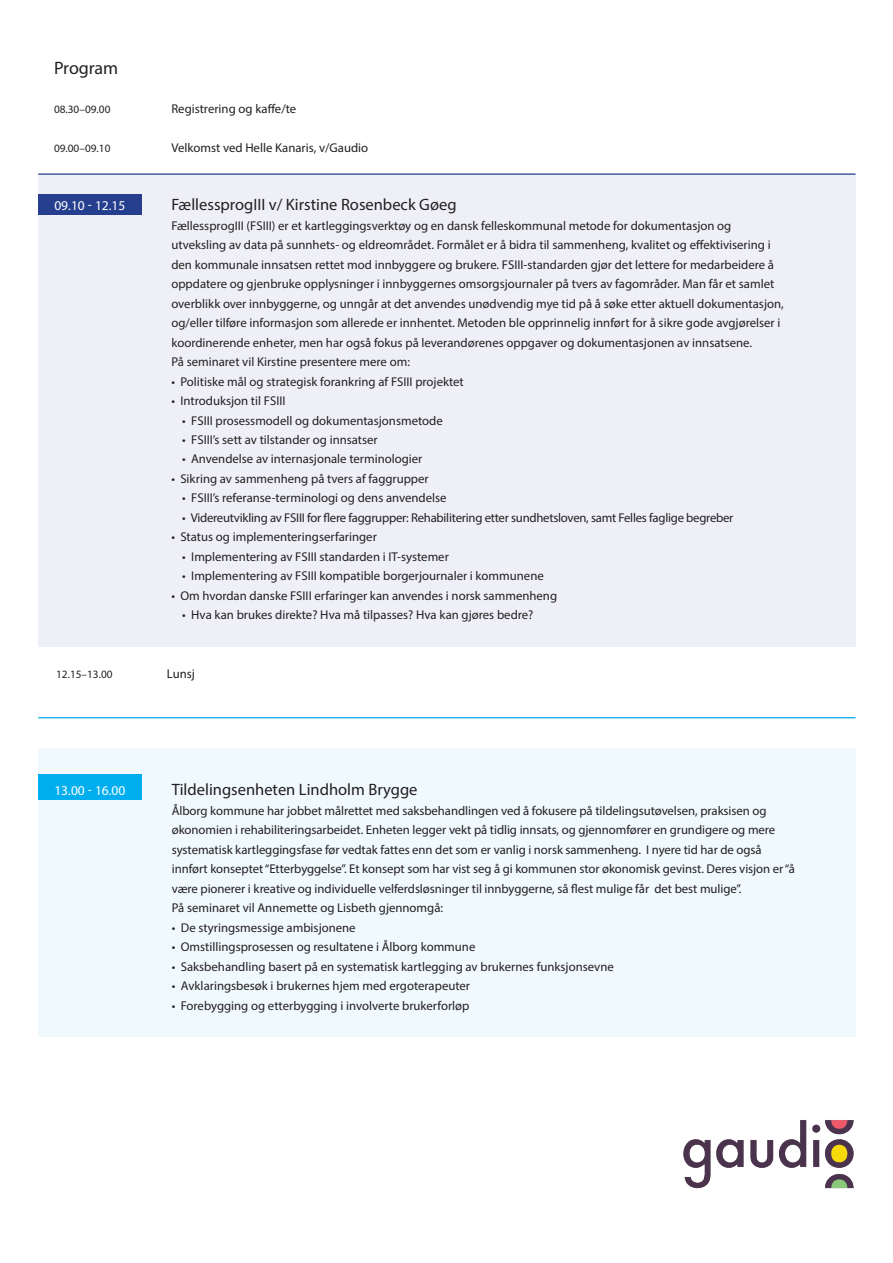
<style>
.page{position:relative;width:893px;height:1263px;background:#fff}
.page>*{position:absolute;margin:0;border:0;box-sizing:border-box;transform-origin:0 0}
.t1{font:18px "Myriad Pro";letter-spacing:-.005em;color:#231f20}
.t2{font:16.5px "Myriad Pro";color:#231f20}
.t3{font:13.5px "Myriad Pro";color:#fff}
.t4{font:12.75px/19.5px "Myriad Pro";color:#231f20}
.t5{font:12.75px "Myriad Pro";letter-spacing:-.02em;color:#231f20}
.t6{font:11.25px "Myriad Pro";color:#231f20}
</style>
<div class="page">
<div style="left:38px;top:175px;width:817px;height:472px;background:#eff0f7"></div>
<div style="left:38px;top:748px;width:817px;height:289px;background:#f0f9fd"></div>
<div style="left:38px;top:774px;width:104px;height:25px;background:#00aeef"></div>
<div style="left:38px;top:194px;width:104px;height:21px;background:#253f8e"></div>
<hr style="left:38px;top:173px;width:817px;height:2px;background:#253f8e">
<hr style="left:38px;top:717px;width:817px;height:1px;background:#00aeef">
<img style="left:683px;top:1120px;width:171px;height:69px">
<h1 class="t1" style="left:54px;top:56px;width:66px">Program</h1>
<p class="t6" style="left:54px;top:102px;width:58px">08.30–09.00</p>
<p class="t6" style="left:54px;top:141px;width:58px">09.00–09.10</p>
<p class="t3" style="left:54px;top:197px;width:73px">09.10 - 12.15</p>
<p class="t4" style="left:171px;top:98px;width:126px">Registrering og kaffe/te</p>
<p class="t4" style="left:171px;top:137px;width:198px">Velkomst ved Helle Kanaris, v/Gaudio</p>
<p class="t2" style="left:171px;top:194px;width:287px">FællessprogIII v/ Kirstine Rosenbeck Gøeg</p>
<p class="t4" style="left:171px;top:215px;width:614px">FællessprogIII (FSIII) er et kartleggingsverktøy og en dansk felleskommunal metode for dokumentasjon og utveksling av data på sunnhets- og eldreområdet. Formålet er å bidra til sammenheng, kvalitet og effektivisering i den kommunale innsatsen rettet mod innbyggere og brukere. FSIII-standarden gjør det lettere for medarbeidere å oppdatere og gjenbruke opplysninger i innbyggernes omsorgsjournaler på tvers av fagområder. Man får et samlet overblikk over innbyggerne, og unngår at det anvendes unødvendig mye tid på å søke etter aktuell dokumentasjon, og/eller tilføre informasjon som allerede er innhentet. Metoden ble opprinnelig innført for å sikre gode avgjørelser i koordinerende enheter, men har også fokus på leverandørenes oppgaver og dokumentasjonen av innsatsene.<br>På seminaret vil Kirstine presentere mere om:</p>
<p class="t4" style="left:171px;top:371px;width:294px">• Politiske mål og strategisk forankring af FSIII projektet</p>
<p class="t4" style="left:171px;top:391px;width:116px">• Introduksjon til FSIII</p>
<p class="t4" style="left:182px;top:410px;width:262px">• FSIII prosessmodell og dokumentasjonsmetode</p>
<p class="t4" style="left:182px;top:430px;width:197px">• FSIII’s sett av tilstander og innsatser</p>
<p class="t4" style="left:182px;top:449px;width:242px">• Anvendelse av internasjonale terminologier</p>
<p class="t4" style="left:171px;top:469px;width:259px">• Sikring av sammenheng på tvers af faggrupper</p>
<p class="t4" style="left:182px;top:488px;width:266px">• FSIII’s referanse-terminologi og dens anvendelse</p>
<p class="t5" style="left:182px;top:510px;width:553px">• Videreutvikling av FSIII for flere faggrupper: Rehabilitering etter sundhetsloven, samt Felles faglige begreber</p>
<p class="t4" style="left:171px;top:527px;width:207px">• Status og implementeringserfaringer</p>
<p class="t4" style="left:182px;top:547px;width:268px">• Implementering av FSIII standarden i IT-systemer</p>
<p class="t4" style="left:182px;top:566px;width:363px">• Implementering av FSIII kompatible borgerjournaler i kommunene</p>
<p class="t4" style="left:171px;top:586px;width:387px">• Om hvordan danske FSIII erfaringer kan anvendes i norsk sammenheng</p>
<p class="t4" style="left:182px;top:605px;width:353px">• Hva kan brukes direkte? Hva må tilpasses? Hva kan gjøres bedre?</p>
<p class="t6" style="left:56px;top:667px;width:58px">12.15–13.00</p>
<p class="t4" style="left:167px;top:664px;width:30px">Lunsj</p>
<p class="t3" style="left:54px;top:782px;width:73px">13.00 - 16.00</p>
<p class="t2" style="left:172px;top:779px;width:247px">Tildelingsenheten Lindholm Brygge</p>
<p class="t4" style="left:172px;top:800px;width:625px">Ålborg kommune har jobbet målrettet med saksbehandlingen ved å fokusere på tildelingsutøvelsen, praksisen og økonomien i rehabiliteringsarbeidet. Enheten legger vekt på tidlig innsats, og gjennomfører en grundigere og mere systematisk kartleggingsfase før vedtak fattes enn det som er vanlig i norsk sammenheng. I nyere tid har de også innført konseptet “Etterbyggelse”. Et konsept som har vist seg å gi kommunen stor økonomisk gevinst. Deres visjon er “å være pionerer i kreative og individuelle velferdsløsninger til innbyggerne, så flest mulige får det best mulige”.<br>På seminaret vil Annemette og Lisbeth gjennomgå:</p>
<p class="t4" style="left:172px;top:917px;width:185px">• De styringsmessige ambisjonene</p>
<p class="t4" style="left:172px;top:937px;width:305px">• Omstillingsprosessen og resultatene i Ålborg kommune</p>
<p class="t4" style="left:172px;top:956px;width:443px">• Saksbehandling basert på en systematisk kartlegging av brukernes funksjonsevne</p>
<p class="t4" style="left:172px;top:976px;width:300px">• Avklaringsbesøk i brukernes hjem med ergoterapeuter</p>
<p class="t4" style="left:172px;top:995px;width:299px">• Forebygging og etterbygging i involverte brukerforløp</p>
</div>
